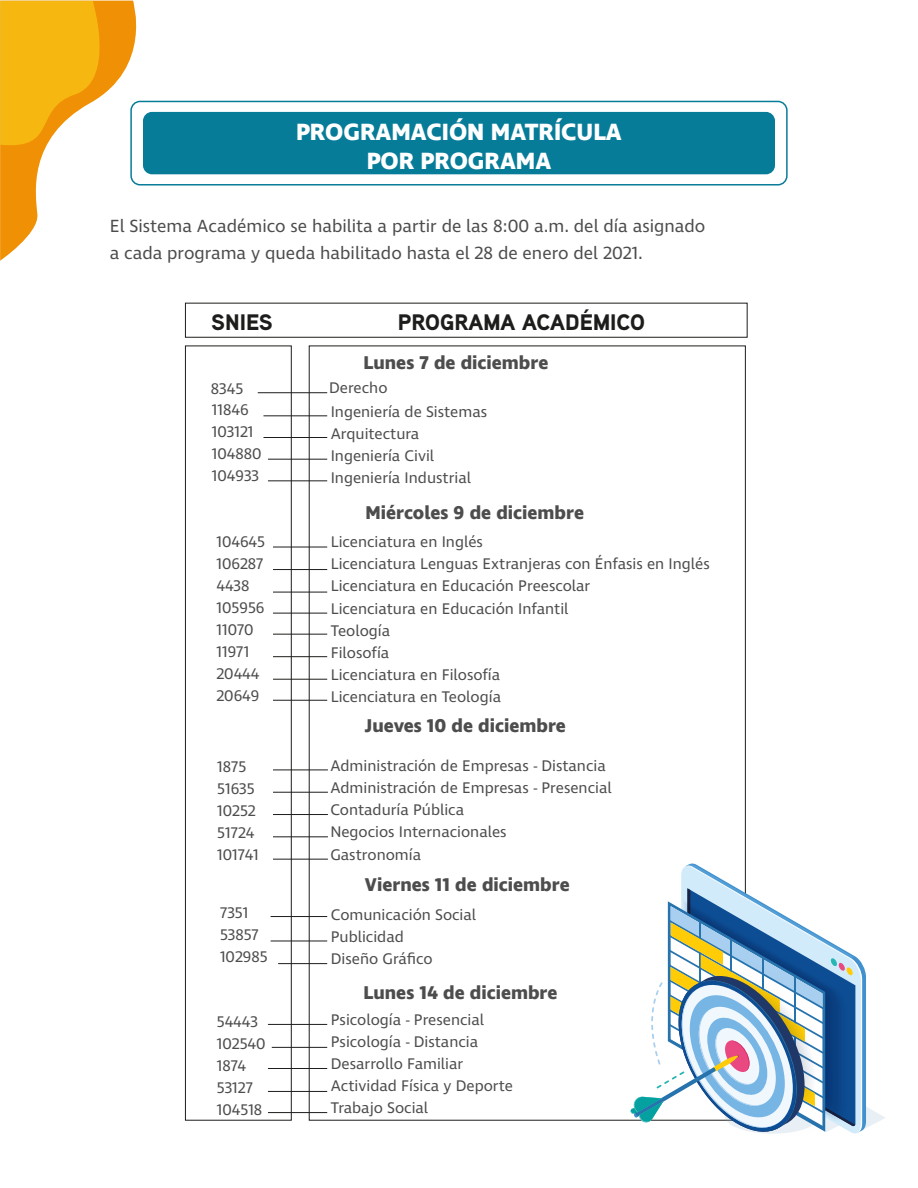
<style>
.page{position:relative;width:918px;height:1188px;background:#fff}
.page>*{position:absolute;margin:0;border:0;box-sizing:border-box;transform-origin:0 0}
.t1{font:700 24px/28.8px "Ingra";color:#fff;text-align:center}
.t2{font:900 22.35px "Aaux Next";color:#1d1d1b}
.t3{font:700 18.9px "Ingra";color:#4d4d4d}
.t4{font:18px/27.6px "Ingra";color:#4d4d4d}
.t5{font:15.75px/22px "Ingra";color:#4d4d4d}
</style>
<div class="page">
<svg style="left:0;top:1px;width:153px;height:260px"></svg>
<div style="left:130px;top:101px;width:658px;height:85px;border:2px solid #077c99;border-radius:9px"></div>
<div style="left:143px;top:112px;width:632px;height:62px;background:#077c99;border-radius:9px"></div>
<div style="left:185px;top:303px;width:563px;height:35px;border:1px solid #1d1d1b"></div>
<div style="left:185px;top:346px;width:107px;height:775px;border:1px solid #1d1d1b"></div>
<hr style="left:258px;top:392px;width:69px;height:1px;background:#1d1d1b">
<hr style="left:273px;top:547px;width:54px;height:1px;background:#1d1d1b">
<hr style="left:273px;top:569px;width:54px;height:1px;background:#1d1d1b">
<hr style="left:273px;top:592px;width:54px;height:1px;background:#1d1d1b">
<hr style="left:273px;top:613px;width:54px;height:1px;background:#1d1d1b">
<hr style="left:273px;top:634px;width:54px;height:1px;background:#1d1d1b">
<hr style="left:273px;top:656px;width:54px;height:1px;background:#1d1d1b">
<hr style="left:273px;top:679px;width:54px;height:1px;background:#1d1d1b">
<hr style="left:273px;top:700px;width:54px;height:1px;background:#1d1d1b">
<hr style="left:273px;top:770px;width:55px;height:1px;background:#1d1d1b">
<hr style="left:273px;top:792px;width:55px;height:1px;background:#1d1d1b">
<hr style="left:273px;top:814px;width:55px;height:1px;background:#1d1d1b">
<hr style="left:273px;top:837px;width:55px;height:1px;background:#1d1d1b">
<hr style="left:273px;top:859px;width:55px;height:1px;background:#1d1d1b">
<hr style="left:271px;top:916px;width:56px;height:1px;background:#1d1d1b">
<hr style="left:271px;top:941px;width:56px;height:1px;background:#1d1d1b">
<hr style="left:278px;top:963px;width:49px;height:1px;background:#1d1d1b">
<hr style="left:263px;top:416px;width:64px;height:1px;background:#1d1d1b">
<hr style="left:263px;top:437px;width:64px;height:1px;background:#1d1d1b">
<hr style="left:268px;top:459px;width:59px;height:1px;background:#1d1d1b">
<hr style="left:268px;top:481px;width:59px;height:1px;background:#1d1d1b">
<hr style="left:268px;top:1024px;width:59px;height:1px;background:#1d1d1b">
<hr style="left:272px;top:1047px;width:55px;height:1px;background:#1d1d1b">
<hr style="left:268px;top:1068px;width:59px;height:1px;background:#1d1d1b">
<hr style="left:268px;top:1091px;width:59px;height:1px;background:#1d1d1b">
<hr style="left:268px;top:1112px;width:59px;height:1px;background:#1d1d1b">
<svg style="left:630px;top:864px;width:255px;height:270px"></svg>
<h1 class="t1" style="left:296px;top:118px;width:327px">PROGRAMACIÓN MATRÍCULA<br>POR PROGRAMA</h1>
<p class="t4" style="left:110px;top:213px;width:597px">El Sistema Académico se habilita a partir de las 8:00 a.m. del día asignado a cada programa y queda habilitado hasta el 28 de enero del 2021.</p>
<h2 class="t2" style="left:211px;top:306px;width:63px">SNIES</h2>
<h2 class="t2" style="left:398px;top:306px;width:249px">PROGRAMA ACADÉMICO</h2>
<p class="t3" style="left:364px;top:351px;width:186px">Lunes 7 de diciembre</p>
<p class="t5" style="left:211px;top:378px;width:34px">8345</p>
<p class="t5" style="left:212px;top:399px;width:51px">11846<br>103121<br>104880<br>104933</p>
<p class="t5" style="left:216px;top:531px;width:50px">104645<br>106287<br>4438<br>105956<br>11070<br>11971<br>20444<br>20649</p>
<p class="t5" style="left:217px;top:757px;width:43px">1875<br>51635<br>10252<br>51724<br>101741</p>
<p class="t5" style="left:220px;top:902px;width:49px">7351<br>53857<br>102985</p>
<p class="t5" style="left:217px;top:1011px;width:50px">54443<br>102540<br>1874<br>53127<br>104518</p>
<p class="t5" style="left:329px;top:377px;width:60px">Derecho</p>
<p class="t5" style="left:331px;top:401px;width:158px">Ingeniería de Sistemas<br>Arquitectura<br>Ingeniería Civil<br>Ingeniería Industrial</p>
<p class="t3" style="left:366px;top:500px;width:220px">Miércoles 9 de diciembre</p>
<p class="t5" style="left:331px;top:532px;width:381px">Licenciatura en Inglés<br>Licenciatura Lenguas Extranjeras con Énfasis en Inglés<br>Licenciatura en Educación Preescolar<br>Licenciatura en Educación Infantil<br>Teología<br>Filosofía<br>Licenciatura en Filosofía<br>Licenciatura en Teología</p>
<p class="t3" style="left:365px;top:714px;width:203px">Jueves 10 de diciembre</p>
<p class="t5" style="left:330px;top:756px;width:283px">Administración de Empresas - Distancia<br>Administración de Empresas - Presencial<br>Contaduría Pública<br>Negocios Internacionales<br>Gastronomía</p>
<p class="t3" style="left:365px;top:872px;width:206px">Viernes 11 de diciembre</p>
<p class="t5" style="left:331px;top:905px;width:147px">Comunicación Social<br>Publicidad<br>Diseño Gráfico</p>
<p class="t3" style="left:364px;top:981px;width:196px">Lunes 14 de diciembre</p>
<p class="t5" style="left:331px;top:1009px;width:184px">Psicología - Presencial<br>Psicología - Distancia<br>Desarrollo Familiar<br>Actividad Física y Deporte<br>Trabajo Social</p>
</div>
